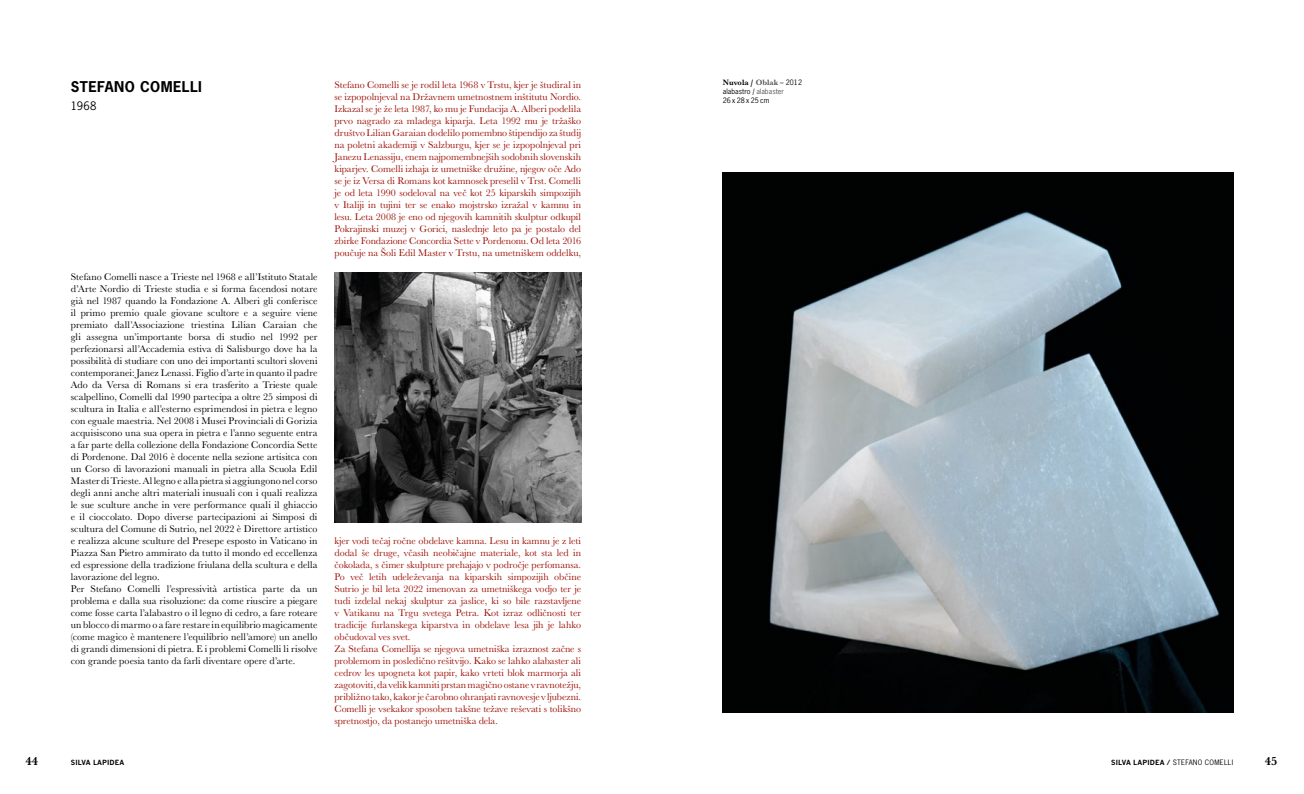
<style>
.page{position:relative;width:1304px;height:794px;background:#fff}
.page>*{position:absolute;margin:0;border:0;box-sizing:border-box;transform-origin:0 0}
.t1{font:700 14px "News Gothic Std";letter-spacing:.03em;color:#000}
.t2{font:700 12px "Baskerville URW";color:#000}
.t3{font:11px "News Gothic Std";color:#000}
.t4{font:10px/12px "Baskerville URW";letter-spacing:.005em;color:#000}
.t5{font:10px/12px "Baskerville URW";letter-spacing:-.005em;color:#9c0f05;text-align:justify}
.t6{font:700 8px "Baskerville URW";letter-spacing:.01em;color:#000}
.t7{font:7px/9px "News Gothic Std";letter-spacing:.01em;color:#000}
.t8{font:7px "News Gothic Std";letter-spacing:.04em;color:#000}
.t9{font:700 7px "News Gothic MT Std";letter-spacing:.02em;color:#000}
.s1{color:#555453}
.s2{font-family:"News Gothic Std";font-weight:400;font-size:7px}
.s3{font-style:italic}
.s4{font-family:"News Gothic MT Std";font-weight:700}
</style>
<div class="page">
<img style="left:334px;top:272px;width:247px;height:251px">
<img style="left:723px;top:173px;width:510px;height:539px">
<h1 class="t1" style="left:71px;top:77px;width:133px">STEFANO COMELLI</h1>
<p class="t3" style="left:71px;top:98px;width:27px">1968</p>
<p class="t4" style="left:71px;top:270px;width:248px">Stefano Comelli nasce a Trieste nel 1968 e all’Istituto Statale d’Arte Nordio di Trieste studia e si forma facendosi notare già nel 1987 quando la Fondazione A. Alberi gli conferisce il primo premio quale giovane scultore e a seguire viene premiato dall’Associazione triestina Lilian Caraian che gli assegna un’importante borsa di studio nel 1992 per perfezionarsi all’Accademia estiva di Salisburgo dove ha la possibilità di studiare con uno dei importanti scultori sloveni contemporanei: Janez Lenassi. Figlio d’arte in quanto il padre Ado da Versa di Romans si era trasferito a Trieste quale scalpellino, Comelli dal 1990 partecipa a oltre 25 simposi di scultura in Italia e all’esterno esprimendosi in pietra e legno con eguale maestria. Nel 2008 i Musei Provinciali di Gorizia acquisiscono una sua opera in pietra e l’anno seguente entra a far parte della collezione della Fondazione Concordia Sette di Pordenone. Dal 2016 è docente nella sezione artisitca con un Corso di lavorazioni manuali in pietra alla Scuola Edil Master di Trieste. Al legno e alla pietra si aggiungono nel corso degli anni anche altri materiali inusuali con i quali realizza le sue sculture anche in vere performance quali il ghiaccio e il cioccolato. Dopo diverse partecipazioni ai Simposi di scultura del Comune di Sutrio, nel 2022 è Direttore artistico e realizza alcune sculture del Presepe esposto in Vaticano in Piazza San Pietro ammirato da tutto il mondo ed eccellenza ed espressione della tradizione friulana della scultura e della lavorazione del legno.<br>Per Stefano Comelli l’espressività artistica parte da un problema e dalla sua risoluzione: da come riuscire a piegare come fosse carta l’alabastro o il legno di cedro, a fare roteare un blocco di marmo o a fare restare in equilibrio magicamente (come magico è mantenere l’equilibrio nell’amore) un anello di grandi dimensioni di pietra. E i problemi Comelli li risolve con grande poesia tanto da farli diventare opere d’arte.</p>
<p class="t5" style="left:334px;top:78px;width:248px">Stefano Comelli se je rodil leta 1968 v Trstu, kjer je študiral in se izpopolnjeval na Državnem umetnostnem inštitutu Nordio.<br>Izkazal se je že leta 1987, ko mu je Fundacija A. Alberi podelila prvo nagrado za mladega kiparja. Leta 1992 mu je tržaško društvo Lilian Garaian dodelilo pomembno štipendijo za študij na poletni akademiji v Salzburgu, kjer se je izpopolnjeval pri Janezu Lenassiju, enem najpomembnejših sodobnih slovenskih kiparjev. Comelli izhaja iz umetniške družine, njegov oče Ado se je iz Versa di Romans kot kamnosek preselil v Trst. Comelli je od leta 1990 sodeloval na več kot 25 kiparskih simpozijih v Italiji in tujini ter se enako mojstrsko izražal v kamnu in lesu. Leta 2008 je eno od njegovih kamnitih skulptur odkupil Pokrajinski muzej v Gorici, naslednje leto pa je postalo del zbirke Fondazione Concordia Sette v Pordenonu. Od leta 2016 poučuje na Šoli Edil Master v Trstu, na umetniškem oddelku,</p>
<p class="t5" style="left:334px;top:534px;width:248px;text-align:left">kjer vodi tečaj ročne obdelave kamna. Lesu in kamnu je z leti dodal še druge, včasih neobičajne materiale, kot sta led in čokolada, s čimer skulpture prehajajo v področje perfomansa.<br>Po več letih udeleževanja na kiparskih simpozijih občine Sutrio je bil leta 2022 imenovan za umetniškega vodjo ter je tudi izdelal nekaj skulptur za jaslice, ki so bile razstavljene v Vatikanu na Trgu svetega Petra. Kot izraz odličnosti ter tradicije furlanskega kiparstva in obdelave lesa jih je lahko občudoval ves svet.<br>Za Stefana Comellija se njegova umetniška izraznost začne s problemom in posledično rešitvijo. Kako se lahko alabaster ali cedrov les upogneta kot papir, kako vrteti blok marmorja ali zagotoviti, da velik kamniti prstan magično ostane v ravnotežju, približno tako, kakor je čarobno ohranjati ravnovesje v ljubezni.<br>Comelli je vsekakor sposoben takšne težave reševati s tolikšno spretnostjo, da postanejo umetniška dela.</p>
<p class="t6" style="left:723px;top:76px;width:81px">Nuvola / <span class="s1">Oblak</span> <span class="s2">– 2012</span></p>
<p class="t7" style="left:723px;top:87px;width:63px">alabastro <span class="s3">/</span><span class="s1">alabaster<br></span>26x28x25cm</p>
<p class="t2" style="left:26px;top:753px;width:14px">44</p>
<p class="t8" style="left:1111px;top:757px;width:124px"><span class="s4">SILVA LAPIDEA /</span> STEFANO COMELLI</p>
<p class="t2" style="left:1265px;top:753px;width:14px">45</p>
<p class="t9" style="left:71px;top:758px;width:55px">SILVA LAPIDEA</p>
</div>
